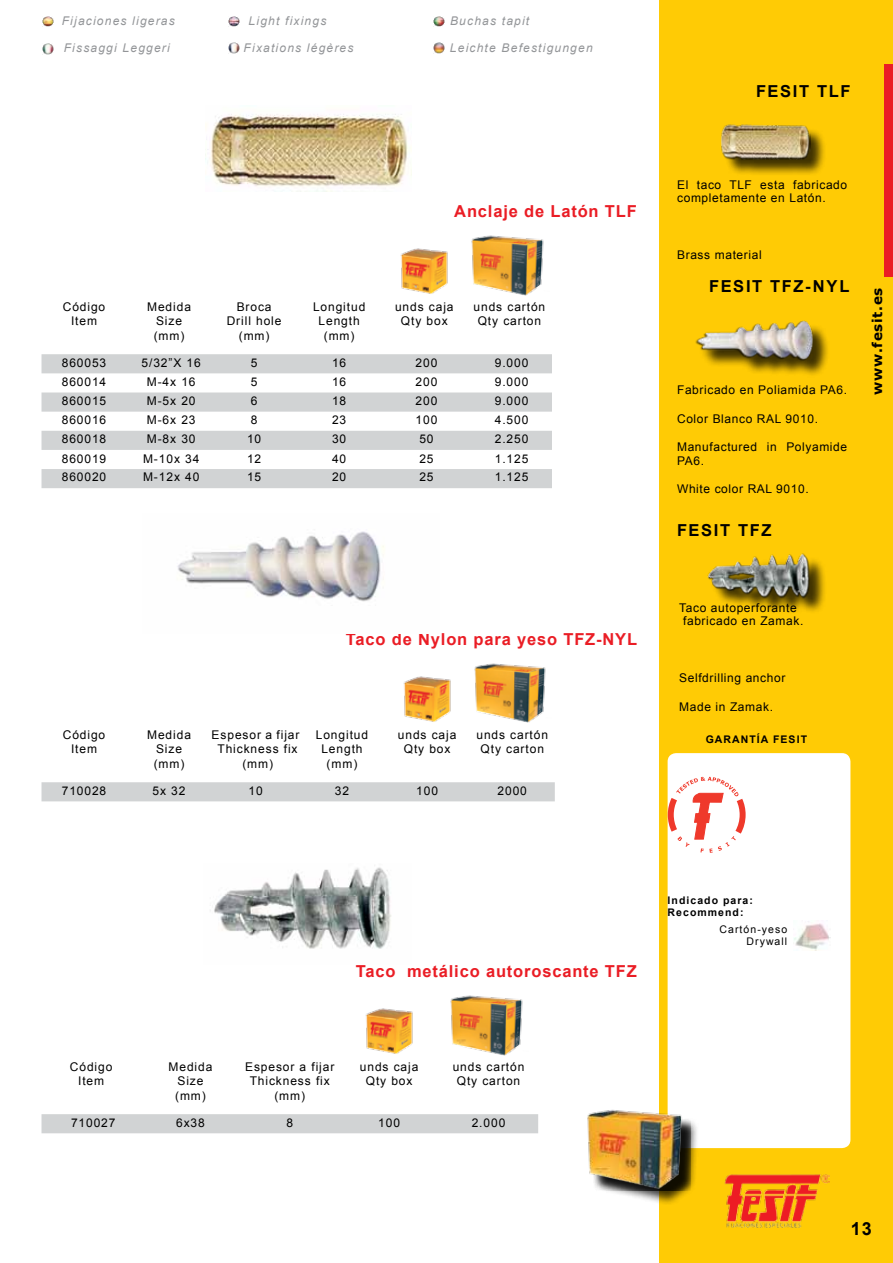
<style>
.page{position:relative;width:893px;height:1263px;background:#fff}
.page>*{position:absolute;margin:0;border:0;box-sizing:border-box;transform-origin:0 0}
.t1{font:700 18px "Arial";color:#000}
.t2{font:700 16.5px "Arial";letter-spacing:.05em;color:#ea1d25}
.t3{font:700 16.5px "Arial";letter-spacing:.1em;color:#000}
.t4{font:700 13.5px "Verdana";letter-spacing:.05em;color:#000}
.t5{font:12px/14.4px "Arial";letter-spacing:.075em;color:#000;text-align:center}
.t6{font:12px/13.5px "Arial";letter-spacing:.05em;color:#000}
.t7{font:italic 12px "Arial";letter-spacing:.1em;color:#939598}
.t8{font:700 10.5px/12.6px "Arial";letter-spacing:.1em;color:#000}
.t9{font:10.5px/12.6px "Arial";letter-spacing:.1em;color:#000;text-align:right}
</style>
<div class="page">
<div style="left:659px;top:0;width:234px;height:1263px;background:#ffcb05"></div>
<div style="left:668px;top:753px;width:182px;height:395px;background:#fff;border-radius:9px"></div>
<div style="left:884px;top:64px;width:9px;height:212px;background:#ea1d25"></div>
<img style="left:724px;top:1174px;width:105px;height:54px">
<svg style="left:42px;top:354px;width:510px;height:134px;fill:#d1d3d4"></svg>
<img style="left:400px;top:248px;width:48px;height:46px">
<img style="left:471px;top:235px;width:73px;height:61px">
<div style="left:590px;top:1113px;width:109px;height:93px;background:#000;opacity:.75"></div>
<img style="left:587px;top:1106px;width:104px;height:85px">
<div style="left:724px;top:127px;width:102px;height:50px;background:#000;opacity:.75"></div>
<img style="left:721px;top:124px;width:89px;height:39px">
<div style="left:42px;top:782px;width:513px;height:19px;background:#d1d3d4"></div>
<img style="left:403px;top:676px;width:48px;height:46px">
<img style="left:474px;top:663px;width:72px;height:60px">
<img style="left:177px;top:531px;width:207px;height:71px">
<svg style="left:43px;top:16px;width:11px;height:11px"></svg>
<svg style="left:43px;top:43px;width:11px;height:11px"></svg>
<svg style="left:229px;top:16px;width:11px;height:11px"></svg>
<svg style="left:229px;top:43px;width:11px;height:11px"></svg>
<svg style="left:433px;top:16px;width:11px;height:11px"></svg>
<svg style="left:433px;top:43px;width:11px;height:11px"></svg>
<img style="left:205px;top:114px;width:207px;height:78px">
<svg style="left:668px;top:777px;width:78px;height:76px"></svg>
<img style="left:695px;top:320px;width:133px;height:53px">
<div style="left:42px;top:1114px;width:496px;height:19px;background:#d1d3d4"></div>
<img style="left:365px;top:1008px;width:48px;height:46px">
<img style="left:450px;top:995px;width:73px;height:61px">
<img style="left:210px;top:867px;width:181px;height:82px">
<div style="left:711px;top:556px;width:117px;height:59px;background:#000;opacity:.75"></div>
<img style="left:707px;top:553px;width:120px;height:50px">
<img style="left:794px;top:921px;width:36px;height:29px">
<p class="t7" style="left:62px;top:13px;width:115px">Fijaciones ligeras</p>
<p class="t7" style="left:249px;top:13px;width:79px">Light fixings</p>
<p class="t7" style="left:450px;top:13px;width:81px">Buchas tapit</p>
<p class="t7" style="left:64px;top:40px;width:108px">Fissaggi Leggeri</p>
<p class="t7" style="left:244px;top:40px;width:111px">Fixations légères</p>
<p class="t7" style="left:450px;top:40px;width:144px">Leichte Befestigungen</p>
<h2 class="t2" style="left:454px;top:201px;width:184px">Anclaje de Latón TLF</h2>
<p class="t5" style="left:63px;top:300px;width:44px">Código<br>Item</p>
<p class="t5" style="left:147px;top:300px;width:45px">Medida<br>Size (mm)</p>
<p class="t5" style="left:227px;top:300px;width:56px">Broca<br>Drill hole (mm)</p>
<p class="t5" style="left:313px;top:300px;width:54px">Longitud<br>Length (mm)</p>
<p class="t5" style="left:395px;top:300px;width:60px">unds caja<br>Qty box</p>
<p class="t5" style="left:474px;top:300px;width:73px">unds cartón<br>Qty carton</p>
<p class="t5" style="left:62px;top:356px;width:46px">860053</p>
<p class="t5" style="left:142px;top:356px;width:61px">5/32”X 16</p>
<p class="t5" style="left:251px;top:356px;width:8px">5</p>
<p class="t5" style="left:332px;top:356px;width:16px">16</p>
<p class="t5" style="left:415px;top:356px;width:23px">200</p>
<p class="t5" style="left:495px;top:356px;width:35px">9.000</p>
<p class="t5" style="left:62px;top:375px;width:46px">860014</p>
<p class="t5" style="left:147px;top:375px;width:50px">M-4x 16</p>
<p class="t5" style="left:251px;top:375px;width:8px">5</p>
<p class="t5" style="left:332px;top:375px;width:16px">16</p>
<p class="t5" style="left:415px;top:375px;width:23px">200</p>
<p class="t5" style="left:495px;top:375px;width:35px">9.000</p>
<p class="t5" style="left:62px;top:394px;width:46px">860015</p>
<p class="t5" style="left:147px;top:394px;width:50px">M-5x 20</p>
<p class="t5" style="left:251px;top:394px;width:8px">6</p>
<p class="t5" style="left:332px;top:394px;width:16px">18</p>
<p class="t5" style="left:415px;top:394px;width:23px">200</p>
<p class="t5" style="left:495px;top:394px;width:35px">9.000</p>
<p class="t5" style="left:62px;top:413px;width:46px">860016</p>
<p class="t5" style="left:147px;top:413px;width:50px">M-6x 23</p>
<p class="t5" style="left:251px;top:413px;width:8px">8</p>
<p class="t5" style="left:332px;top:413px;width:16px">23</p>
<p class="t5" style="left:415px;top:413px;width:23px">100</p>
<p class="t5" style="left:495px;top:413px;width:35px">4.500</p>
<p class="t5" style="left:62px;top:432px;width:46px">860018</p>
<p class="t5" style="left:147px;top:432px;width:50px">M-8x 30</p>
<p class="t5" style="left:247px;top:432px;width:16px">10</p>
<p class="t5" style="left:332px;top:432px;width:16px">30</p>
<p class="t5" style="left:419px;top:432px;width:16px">50</p>
<p class="t5" style="left:495px;top:432px;width:35px">2.250</p>
<p class="t5" style="left:62px;top:451px;width:46px">860019</p>
<p class="t5" style="left:143px;top:451px;width:58px">M-10x 34</p>
<p class="t5" style="left:247px;top:451px;width:16px">12</p>
<p class="t5" style="left:332px;top:451px;width:16px">40</p>
<p class="t5" style="left:419px;top:451px;width:16px">25</p>
<p class="t5" style="left:495px;top:451px;width:35px">1.125</p>
<p class="t5" style="left:62px;top:470px;width:46px">860020</p>
<p class="t5" style="left:143px;top:470px;width:58px">M-12x 40</p>
<p class="t5" style="left:247px;top:470px;width:16px">15</p>
<p class="t5" style="left:332px;top:470px;width:16px">20</p>
<p class="t5" style="left:419px;top:470px;width:16px">25</p>
<p class="t5" style="left:495px;top:470px;width:35px">1.125</p>
<h2 class="t2" style="left:346px;top:629px;width:293px">Taco de Nylon para yeso TFZ-NYL</h2>
<p class="t5" style="left:63px;top:728px;width:44px">Código<br>Item</p>
<p class="t5" style="left:147px;top:728px;width:45px">Medida<br>Size (mm)</p>
<p class="t5" style="left:212px;top:728px;width:89px">Espesor a fijar<br>Thickness fix (mm)</p>
<p class="t5" style="left:316px;top:728px;width:54px">Longitud<br>Length (mm)</p>
<p class="t5" style="left:398px;top:728px;width:60px">unds caja<br>Qty box</p>
<p class="t5" style="left:476px;top:728px;width:73px">unds cartón<br>Qty carton</p>
<p class="t5" style="left:62px;top:784px;width:46px">710028</p>
<p class="t5" style="left:153px;top:784px;width:34px">5x 32</p>
<p class="t5" style="left:248px;top:784px;width:16px">10</p>
<p class="t5" style="left:335px;top:784px;width:16px">32</p>
<p class="t5" style="left:416px;top:784px;width:23px">100</p>
<p class="t5" style="left:498px;top:784px;width:31px">2000</p>
<h2 class="t3" style="left:756px;top:80px;width:96px">FESIT TLF</h2>
<p class="t6" style="left:677px;top:178px;width:172px">El taco TLF esta fabricado completamente en Latón.</p>
<p class="t6" style="left:677px;top:248px;width:86px">Brass material</p>
<h2 class="t3" style="left:709px;top:275px;width:142px">FESIT TFZ-NYL</h2>
<p class="t6" style="left:677px;top:383px;width:172px">Fabricado en Poliamida PA6.</p>
<p class="t6" style="left:677px;top:412px;width:142px">Color Blanco RAL 9010.</p>
<p class="t6" style="left:677px;top:440px;width:172px">Manufactured in Polyamide<br>PA6.</p>
<p class="t6" style="left:677px;top:482px;width:133px">White color RAL 9010.</p>
<h2 class="t3" style="left:677px;top:519px;width:96px">FESIT TFZ</h2>
<p class="t4" style="left:868px;top:395px;width:109px;rotate:-90deg">www.fesit.es</p>
<p class="t6" style="left:679px;top:601px;width:126px;text-align:center">Taco autoperforante fabricado en Zamak.</p>
<p class="t6" style="left:679px;top:672px;width:108px">Selfdrilling anchor</p>
<p class="t6" style="left:679px;top:700px;width:95px">Made in Zamak.</p>
<p class="t8" style="left:706px;top:734px;width:103px">GARANTÍA FESIT</p>
<h2 class="t2" style="left:356px;top:961px;width:283px">Taco metálico autoroscante TFZ</h2>
<p class="t8" style="left:668px;top:894px;width:87px">Indicado para:<br>Recommend:</p>
<p class="t9" style="left:720px;top:923px;width:69px">Cartón-yeso<br>Drywall</p>
<p class="t5" style="left:70px;top:1060px;width:44px">Código<br>Item</p>
<p class="t5" style="left:169px;top:1060px;width:45px">Medida<br>Size (mm)</p>
<p class="t5" style="left:245px;top:1060px;width:91px">Espesor a fijar<br>Thickness fix (mm)</p>
<p class="t5" style="left:360px;top:1060px;width:60px">unds caja<br>Qty box</p>
<p class="t5" style="left:453px;top:1060px;width:73px">unds cartón<br>Qty carton</p>
<p class="t5" style="left:71px;top:1115px;width:46px">710027</p>
<p class="t5" style="left:176px;top:1115px;width:30px">6x38</p>
<p class="t5" style="left:286px;top:1115px;width:8px">8</p>
<p class="t5" style="left:378px;top:1115px;width:23px">100</p>
<p class="t5" style="left:472px;top:1115px;width:35px">2.000</p>
<h1 class="t1" style="left:851px;top:1217px;width:22px">13</h1>
</div>
